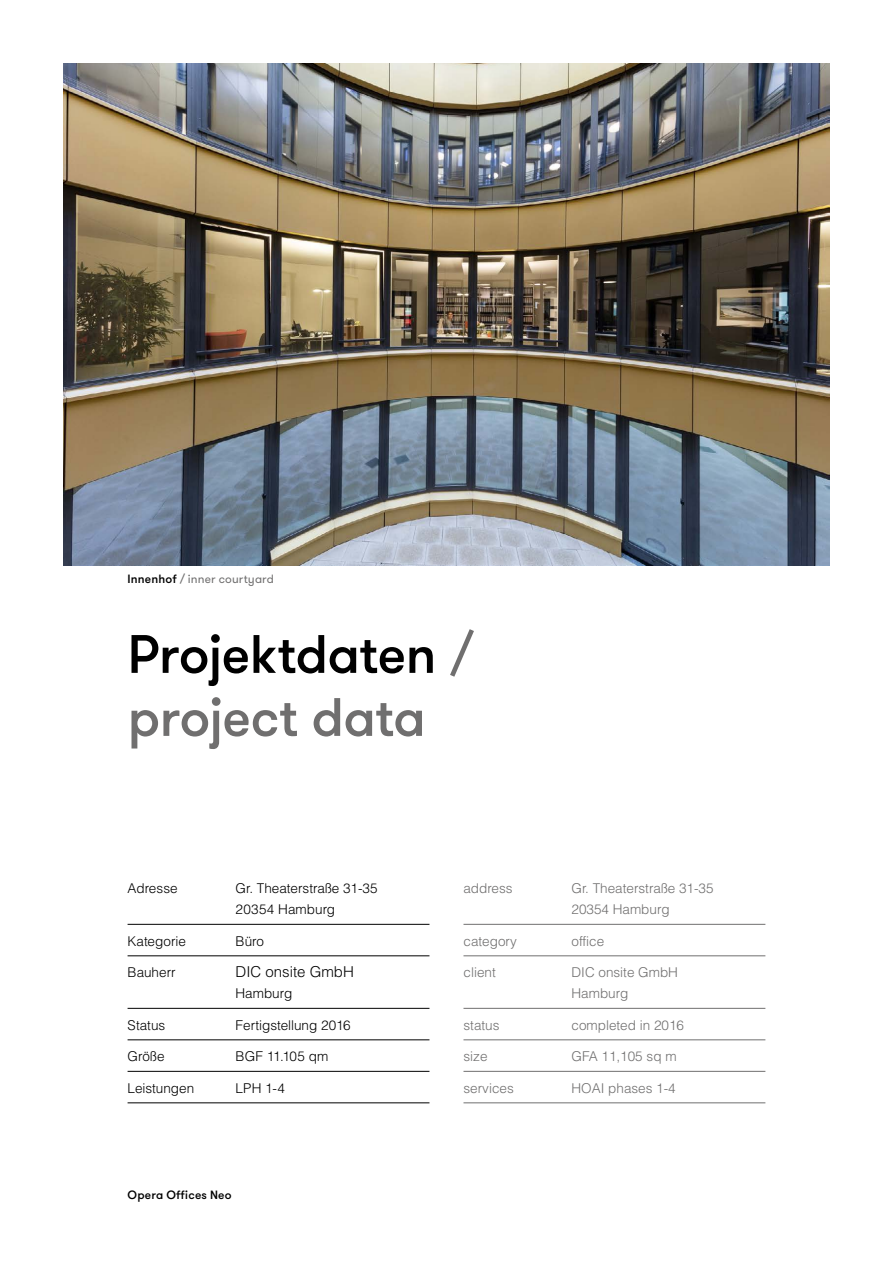
<style>
.page{position:relative;width:893px;height:1263px;background:#fff}
.page>*{position:absolute;margin:0;border:0;box-sizing:border-box;transform-origin:0 0}
.t1{font:500 54px/63px "GT Walsheim";letter-spacing:-.015em;color:#000}
.t2{font:300 15px "Helvetica LT Pro";color:#000}
.t3{font:300 13.5px/21px "Helvetica LT Pro";color:#706f6f}
.t4{font:300 13.5px/21px "Helvetica LT Pro";color:#000}
.t5{font:12px "GT Walsheim";letter-spacing:.015em;color:#706f6f}
.t6{font:500 12px "GT Walsheim";letter-spacing:.015em;color:#000}
.s1{font-weight:500;color:#000}
.s2{font-weight:400;color:#706f6f}
.s3{color:#706f6f}
</style>
<div class="page">
<hr style="left:128px;top:924px;width:301px;height:1px;background:#000">
<hr style="left:128px;top:955px;width:301px;height:1px;background:#000">
<hr style="left:128px;top:1008px;width:301px;height:1px;background:#000">
<hr style="left:128px;top:1039px;width:301px;height:1px;background:#000">
<hr style="left:128px;top:1071px;width:301px;height:1px;background:#000">
<hr style="left:128px;top:1102px;width:301px;height:1px;background:#000">
<hr style="left:463px;top:924px;width:302px;height:1px;background:#706f6f">
<hr style="left:463px;top:955px;width:302px;height:1px;background:#706f6f">
<hr style="left:463px;top:1008px;width:302px;height:1px;background:#706f6f">
<hr style="left:463px;top:1039px;width:302px;height:1px;background:#706f6f">
<hr style="left:463px;top:1071px;width:302px;height:1px;background:#706f6f">
<hr style="left:463px;top:1102px;width:302px;height:1px;background:#706f6f">
<img style="left:64px;top:64px;width:765px;height:502px">
<p class="t5" style="left:128px;top:571px;width:148px"><span class="s1">Innenhof</span> / inner courtyard</p>
<h1 class="t1" style="left:128px;top:624px;width:347px">Projektdaten <span class="s2">/ </span><span class="s3">project data</span></h1>
<p class="t4" style="left:128px;top:878px;width:52px">Adresse</p>
<p class="t4" style="left:236px;top:878px;width:144px">Gr. Theaterstraße 31-35<br>20354 Hamburg</p>
<p class="t4" style="left:128px;top:930px;width:60px">Kategorie</p>
<p class="t4" style="left:236px;top:930px;width:30px">Büro</p>
<p class="t4" style="left:128px;top:962px;width:50px">Bauherr</p>
<p class="t2" style="left:236px;top:963px;width:120px">DIC onsite GmbH</p>
<p class="t4" style="left:236px;top:983px;width:58px">Hamburg</p>
<p class="t4" style="left:128px;top:1014px;width:39px">Status</p>
<p class="t4" style="left:236px;top:1014px;width:117px">Fertigstellung 2016</p>
<p class="t4" style="left:128px;top:1046px;width:39px">Größe</p>
<p class="t4" style="left:236px;top:1046px;width:94px">BGF 11.105 qm</p>
<p class="t4" style="left:128px;top:1077px;width:68px">Leistungen</p>
<p class="t4" style="left:236px;top:1077px;width:51px">LPH 1-4</p>
<p class="t6" style="left:128px;top:1187px;width:106px">Opera Offices Neo</p>
<p class="t3" style="left:463px;top:878px;width:51px">address</p>
<p class="t3" style="left:571px;top:878px;width:144px">Gr. Theaterstraße 31-35<br>20354 Hamburg</p>
<p class="t3" style="left:463px;top:930px;width:55px">category</p>
<p class="t3" style="left:571px;top:930px;width:34px">office</p>
<p class="t3" style="left:463px;top:962px;width:34px">client</p>
<p class="t3" style="left:571px;top:962px;width:108px">DIC onsite GmbH<br>Hamburg</p>
<p class="t3" style="left:463px;top:1014px;width:38px">status</p>
<p class="t3" style="left:571px;top:1014px;width:114px">completed in 2016</p>
<p class="t3" style="left:463px;top:1046px;width:26px">size</p>
<p class="t3" style="left:571px;top:1046px;width:107px">GFA 11,105 sq m</p>
<p class="t3" style="left:463px;top:1077px;width:52px">services</p>
<p class="t3" style="left:571px;top:1077px;width:106px">HOAI phases 1-4</p>
</div>
